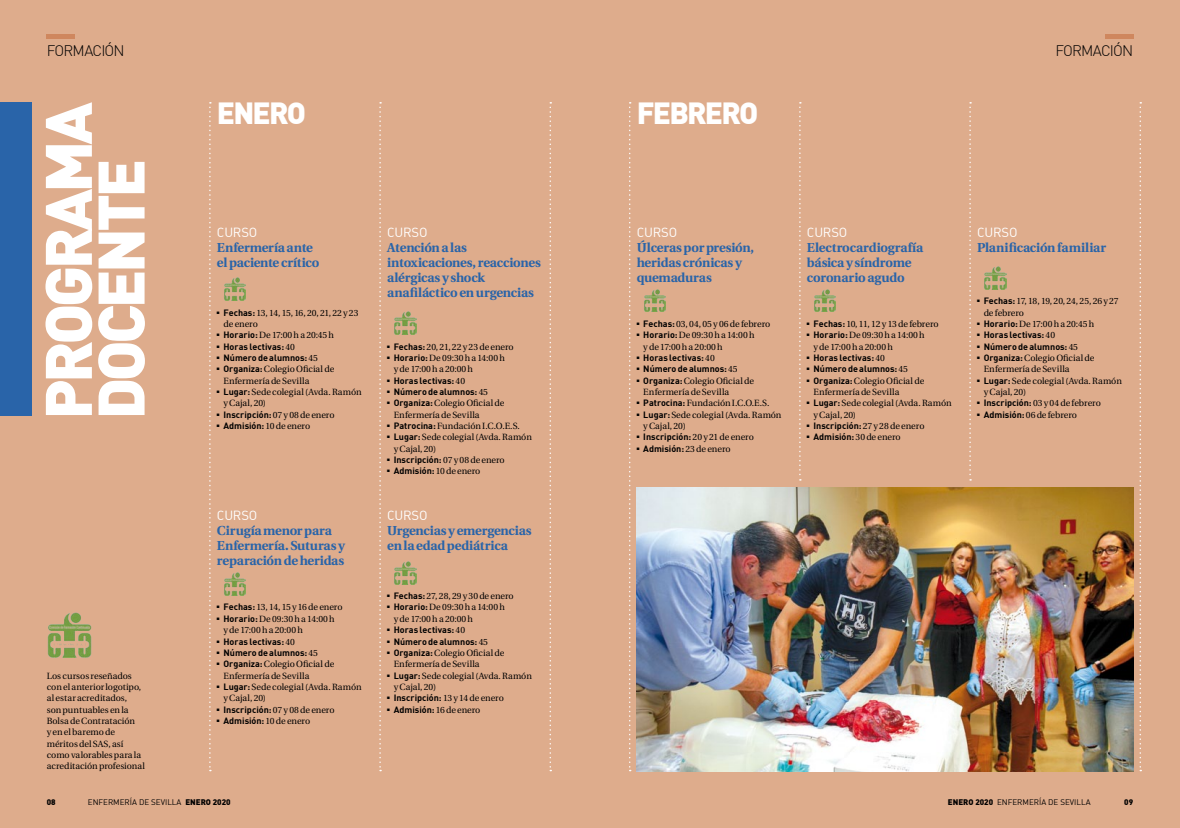
<style>
.page{position:relative;width:1180px;height:828px;background:#fff}
.page>*{position:absolute;margin:0;border:0;box-sizing:border-box;transform-origin:0 0}
.t1{font:900 64.6px/52.6px "DIN";letter-spacing:-.06em;color:#fff}
.t2{font:900 30px "DIN";letter-spacing:-.06em;color:#fff}
.t3{font:300 15px "DIN";letter-spacing:-.055em;color:#000}
.t4{font:700 13px/15px "Utopia";letter-spacing:-.015em;color:#2964a9}
.t5{font:13px "DIN Alternate";letter-spacing:-.01em;color:#fff}
.t6{font:9px/11.3px "Utopia";letter-spacing:-.005em;color:#000}
.t7{font:700 9px "DIN";color:#000}
.t8{font:8px "DIN";color:#000}
.t9{font:900 8px "DIN";color:#000}
.s1{font-family:"DIN";font-weight:700}
.s2{font-family:"Utopia";font-weight:400}
.s3{font-weight:900}
</style>
<div class="page">
<div style="left:0;top:0;width:1179px;height:828px;background:#deac8c"></div>
<div style="left:0;top:102px;width:31px;height:313px;background:#2964a9"></div>
<img style="left:47px;top:612px;width:45px;height:46px">
<svg style="left:209px;top:102px;width:2px;height:669px"></svg>
<svg style="left:629px;top:102px;width:1px;height:669px"></svg>
<svg style="left:549px;top:102px;width:2px;height:669px"></svg>
<svg style="left:379px;top:102px;width:2px;height:669px"></svg>
<svg style="left:799px;top:102px;width:1px;height:378px"></svg>
<svg style="left:969px;top:102px;width:1px;height:378px"></svg>
<svg style="left:1139px;top:102px;width:2px;height:669px"></svg>
<img style="left:224px;top:278px;width:22px;height:22px">
<img style="left:224px;top:573px;width:22px;height:22px">
<img style="left:394px;top:312px;width:22px;height:22px">
<img style="left:394px;top:561px;width:22px;height:23px">
<img style="left:814px;top:289px;width:21px;height:23px">
<img style="left:644px;top:289px;width:21px;height:23px">
<img style="left:984px;top:266px;width:21px;height:23px">
<img style="left:636px;top:488px;width:496px;height:283px">
<hr style="left:47px;top:34px;width:28px;height:4px;background:#cf875e">
<hr style="left:1104px;top:34px;width:28px;height:4px;background:#cf875e">
<h3 class="t3" style="left:47px;top:42px;width:79px">FORMACIÓN</h3>
<h3 class="t3" style="left:1055px;top:42px;width:79px">FORMACIÓN</h3>
<h1 class="t1" style="left:39px;top:420px;width:319px;rotate:-90deg">PROGRAMA<br>DOCENTE</h1>
<p class="t6" style="left:47px;top:670px;width:100px">Los cursos reseñados con el anterior logotipo, al estar acreditados,<br>son puntuables en la<br>Bolsa de Contratación<br>y en el baremo de méritos del SAS, así como valorables para la acreditación profesional</p>
<h2 class="t2" style="left:217px;top:93px;width:91px">ENERO</h2>
<h2 class="t2" style="left:636px;top:93px;width:123px">FEBRERO</h2>
<h3 class="t5" style="left:217px;top:224px;width:42px">CURSO</h3>
<h3 class="t4" style="left:217px;top:240px;width:104px">Enfermería ante el paciente crítico</h3>
<p class="t6" style="left:223px;top:307px;width:136px;text-indent:-7px">■ <span class="s1">Fechas:</span> 13, 14, 15, 16, 20, 21, 22 y 23 de enero</p>
<p class="t6" style="left:217px;top:330px;width:118px">■ <span class="s1">Horario:</span> De 17:00 h a 20:45 h</p>
<p class="t7" style="left:217px;top:340px;width:79px">■ Horas lectivas: <span class="s2">40</span></p>
<p class="t7" style="left:217px;top:352px;width:102px">■ Número de alumnos: <span class="s2">45</span></p>
<p class="t6" style="left:223px;top:364px;width:112px;text-indent:-7px">■ <span class="s1">Organiza:</span> Colegio Oficial de<br>Enfermería de Sevilla</p>
<p class="t6" style="left:223px;top:386px;width:140px;text-indent:-7px">■ <span class="s1">Lugar:</span> Sede colegial (Avda. Ramón y Cajal, 20)</p>
<p class="t7" style="left:217px;top:408px;width:119px">■ Inscripción: <span class="s2">07 y 08 de enero</span></p>
<p class="t7" style="left:217px;top:420px;width:95px">■ Admisión: <span class="s2">10 de enero</span></p>
<h3 class="t5" style="left:217px;top:507px;width:42px">CURSO</h3>
<h3 class="t4" style="left:217px;top:523px;width:129px">Cirugía menor para<br>Enfermería. Suturas y reparación de heridas</h3>
<p class="t6" style="left:217px;top:602px;width:127px">■ <span class="s1">Fechas:</span> 13, 14, 15 y 16 de enero</p>
<p class="t6" style="left:223px;top:613px;width:113px;text-indent:-7px">■ <span class="s1">Horario:</span> De 09:30 h a 14:00 h y de 17:00 h a 20:00 h</p>
<p class="t7" style="left:217px;top:635px;width:79px">■ Horas lectivas: <span class="s2">40</span></p>
<p class="t7" style="left:217px;top:647px;width:102px">■ Número de alumnos: <span class="s2">45</span></p>
<p class="t6" style="left:223px;top:658px;width:112px;text-indent:-7px">■ <span class="s1">Organiza:</span> Colegio Oficial de<br>Enfermería de Sevilla</p>
<p class="t6" style="left:223px;top:681px;width:140px;text-indent:-7px">■ <span class="s1">Lugar:</span> Sede colegial (Avda. Ramón y Cajal, 20)</p>
<p class="t7" style="left:217px;top:703px;width:119px">■ Inscripción: <span class="s2">07 y 08 de enero</span></p>
<p class="t7" style="left:217px;top:715px;width:95px">■ Admisión: <span class="s2">10 de enero</span></p>
<h3 class="t5" style="left:387px;top:224px;width:42px">CURSO</h3>
<h3 class="t4" style="left:387px;top:240px;width:155px">Atención a las intoxicaciones, reacciones alérgicas y shock anafiláctico en urgencias</h3>
<p class="t6" style="left:387px;top:341px;width:128px">■ <span class="s1">Fechas:</span> 20, 21, 22 y 23 de enero</p>
<p class="t6" style="left:393px;top:352px;width:113px;text-indent:-7px">■ <span class="s1">Horario:</span> De 09:30 h a 14:00 h y de 17:00 h a 20:00 h</p>
<p class="t7" style="left:387px;top:374px;width:79px">■ Horas lectivas: <span class="s2">40</span></p>
<p class="t7" style="left:387px;top:386px;width:102px">■ Número de alumnos: <span class="s2">45</span></p>
<p class="t6" style="left:393px;top:398px;width:112px;text-indent:-7px">■ <span class="s1">Organiza:</span> Colegio Oficial de<br>Enfermería de Sevilla</p>
<p class="t6" style="left:387px;top:420px;width:134px">■ <span class="s1">Patrocina:</span> Fundación I.C.O.E.S.</p>
<p class="t6" style="left:393px;top:432px;width:140px;text-indent:-7px">■ <span class="s1">Lugar:</span> Sede colegial (Avda. Ramón y Cajal, 20)</p>
<p class="t7" style="left:387px;top:454px;width:119px">■ Inscripción: <span class="s2">07 y 08 de enero</span></p>
<p class="t7" style="left:387px;top:465px;width:95px">■ Admisión: <span class="s2">10 de enero</span></p>
<h3 class="t5" style="left:387px;top:507px;width:42px">CURSO</h3>
<h3 class="t4" style="left:387px;top:523px;width:146px">Urgencias y emergencias en la edad pediátrica</h3>
<p class="t6" style="left:387px;top:590px;width:128px">■ <span class="s1">Fechas:</span> 27, 28, 29 y 30 de enero</p>
<p class="t6" style="left:393px;top:602px;width:113px;text-indent:-7px">■ <span class="s1">Horario:</span> De 09:30 h a 14:00 h y de 17:00 h a 20:00 h</p>
<p class="t7" style="left:387px;top:624px;width:79px">■ Horas lectivas: <span class="s2">40</span></p>
<p class="t7" style="left:387px;top:635px;width:102px">■ Número de alumnos: <span class="s2">45</span></p>
<p class="t6" style="left:393px;top:647px;width:112px;text-indent:-7px">■ <span class="s1">Organiza:</span> Colegio Oficial de<br>Enfermería de Sevilla</p>
<p class="t6" style="left:393px;top:670px;width:140px;text-indent:-7px">■ <span class="s1">Lugar:</span> Sede colegial (Avda. Ramón y Cajal, 20)</p>
<p class="t7" style="left:387px;top:692px;width:118px">■ Inscripción: <span class="s2">13 y 14 de enero</span></p>
<p class="t7" style="left:387px;top:703px;width:95px">■ Admisión: <span class="s2">16 de enero</span></p>
<h3 class="t5" style="left:636px;top:224px;width:42px">CURSO</h3>
<h3 class="t4" style="left:636px;top:240px;width:119px">Úlceras por presión, heridas crónicas y quemaduras</h3>
<p class="t6" style="left:636px;top:318px;width:135px">■ <span class="s1">Fechas:</span> 03, 04, 05 y 06 de febrero</p>
<p class="t6" style="left:643px;top:330px;width:113px;text-indent:-7px">■ <span class="s1">Horario:</span> De 09:30 h a 14:00 h y de 17:00 h a 20:00 h</p>
<p class="t7" style="left:636px;top:352px;width:79px">■ Horas lectivas: <span class="s2">40</span></p>
<p class="t7" style="left:636px;top:363px;width:102px">■ Número de alumnos: <span class="s2">45</span></p>
<p class="t6" style="left:643px;top:375px;width:112px;text-indent:-7px">■ <span class="s1">Organiza:</span> Colegio Oficial de<br>Enfermería de Sevilla</p>
<p class="t6" style="left:636px;top:398px;width:134px">■ <span class="s1">Patrocina:</span> Fundación I.C.O.E.S.</p>
<p class="t6" style="left:643px;top:409px;width:140px;text-indent:-7px">■ <span class="s1">Lugar:</span> Sede colegial (Avda. Ramón y Cajal, 20)</p>
<p class="t7" style="left:636px;top:431px;width:119px">■ Inscripción: <span class="s2">20 y 21 de enero</span></p>
<p class="t7" style="left:636px;top:442px;width:95px">■ Admisión: <span class="s2">23 de enero</span></p>
<h3 class="t5" style="left:806px;top:224px;width:42px">CURSO</h3>
<h3 class="t4" style="left:806px;top:240px;width:118px">Electrocardiografía básica y síndrome coronario agudo</h3>
<p class="t6" style="left:806px;top:318px;width:133px">■ <span class="s1">Fechas:</span> 10, 11, 12 y 13 de febrero</p>
<p class="t6" style="left:813px;top:330px;width:113px;text-indent:-7px">■ <span class="s1">Horario:</span> De 09:30 h a 14:00 h y de 17:00 h a 20:00 h</p>
<p class="t7" style="left:806px;top:352px;width:79px">■ Horas lectivas: <span class="s2">40</span></p>
<p class="t7" style="left:806px;top:363px;width:102px">■ Número de alumnos: <span class="s2">45</span></p>
<p class="t6" style="left:813px;top:375px;width:112px;text-indent:-7px">■ <span class="s1">Organiza:</span> Colegio Oficial de<br>Enfermería de Sevilla</p>
<p class="t6" style="left:813px;top:398px;width:140px;text-indent:-7px">■ <span class="s1">Lugar:</span> Sede colegial (Avda. Ramón y Cajal, 20)</p>
<p class="t7" style="left:806px;top:420px;width:119px">■ Inscripción: <span class="s2">27 y 28 de enero</span></p>
<p class="t7" style="left:806px;top:431px;width:95px">■ Admisión: <span class="s2">30 de enero</span></p>
<h3 class="t5" style="left:977px;top:224px;width:42px">CURSO</h3>
<h3 class="t4" style="left:977px;top:240px;width:130px">Planificación familiar</h3>
<p class="t6" style="left:983px;top:296px;width:136px;text-indent:-7px">■ <span class="s1">Fechas:</span> 17, 18, 19, 20, 24, 25, 26 y 27 de febrero</p>
<p class="t6" style="left:977px;top:318px;width:118px">■ <span class="s1">Horario:</span> De 17:00 h a 20:45 h</p>
<p class="t7" style="left:977px;top:329px;width:79px">■ Horas lectivas: <span class="s2">40</span></p>
<p class="t7" style="left:977px;top:340px;width:102px">■ Número de alumnos: <span class="s2">45</span></p>
<p class="t6" style="left:983px;top:352px;width:112px;text-indent:-7px">■ <span class="s1">Organiza:</span> Colegio Oficial de<br>Enfermería de Sevilla</p>
<p class="t6" style="left:983px;top:375px;width:140px;text-indent:-7px">■ <span class="s1">Lugar:</span> Sede colegial (Avda. Ramón y Cajal, 20)</p>
<p class="t6" style="left:977px;top:398px;width:125px">■ <span class="s1">Inscripción:</span> 03 y 04 de febrero</p>
<p class="t6" style="left:977px;top:409px;width:101px">■ <span class="s1">Admisión:</span> 06 de febrero</p>
<p class="t9" style="left:47px;top:797px;width:10px">08</p>
<p class="t8" style="left:88px;top:797px;width:144px">ENFERMERÍA DE SEVILLA <span class="s3">ENERO 2020</span></p>
<p class="t8" style="left:947px;top:797px;width:144px"><span class="s3">ENERO 2020</span> ENFERMERÍA DE SEVILLA</p>
<p class="t9" style="left:1124px;top:797px;width:10px">09</p>
</div>
